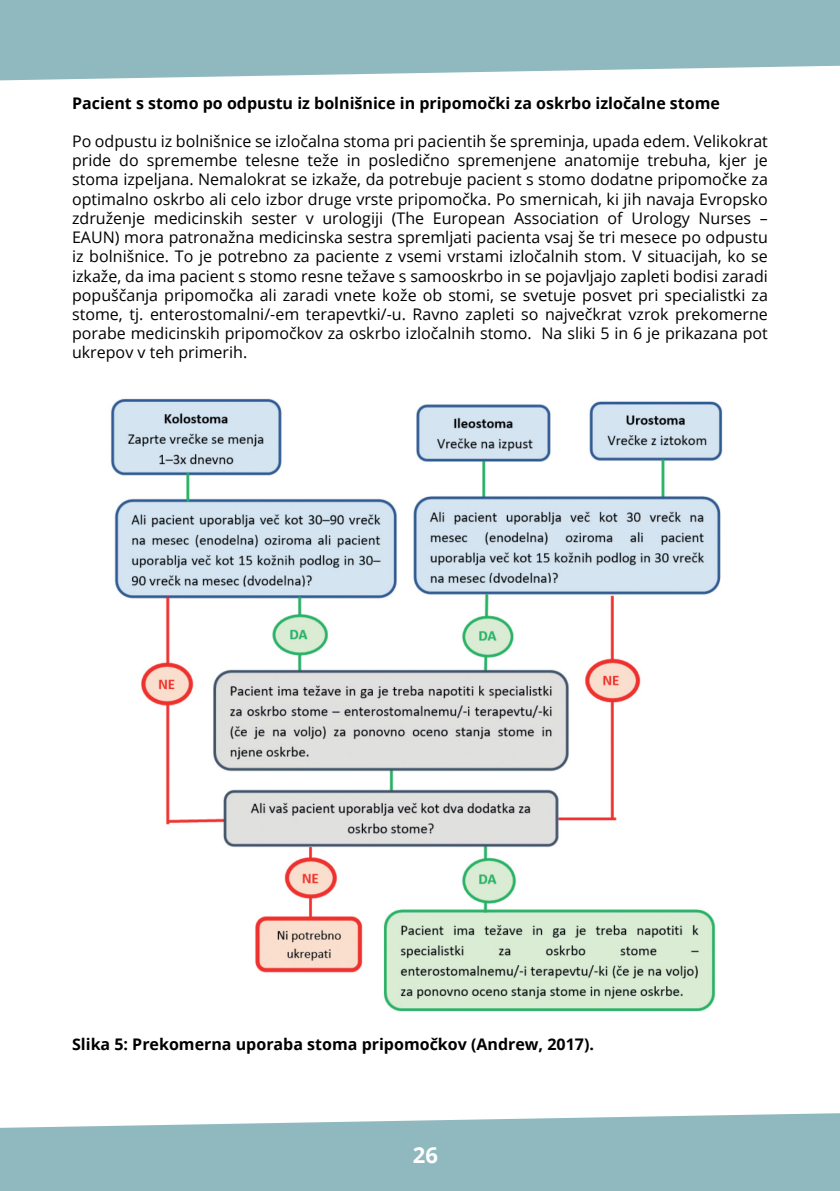
<style>
.page{position:relative;width:840px;height:1191px;background:#fff}
.page>*{position:absolute;margin:0;border:0;box-sizing:border-box;transform-origin:0 0}
.t1{font:700 22px "Open Sans";color:#fff}
.t2{font:16px/19.2px "Open Sans";color:#000;text-align:justify}
.t3{font:700 16px "Open Sans";color:#000}
</style>
<div class="page">
<svg style="left:0;top:0;width:839px;height:81px;background:#99bfc4"></svg>
<svg style="left:0;top:1113px;width:839px;height:78px;background:#99bfc4"></svg>
<img style="left:111px;top:398px;width:612px;height:614px">
<div style="left:104px;top:976px;width:136px;height:33px;background:#fff"></div>
<p class="t3" style="left:72px;top:92px;width:649px">Pacient s stomo po odpustu iz bolnišnice in pripomočki za oskrbo izločalne stome</p>
<p class="t2" style="left:72px;top:131px;width:697px">Po odpustu iz bolnišnice se izločalna stoma pri pacientih še spreminja, upada edem. Velikokrat pride do spremembe telesne teže in posledično spremenjene anatomije trebuha, kjer je stoma izpeljana. Nemalokrat se izkaže, da potrebuje pacient s stomo dodatne pripomočke za optimalno oskrbo ali celo izbor druge vrste pripomočka. Po smernicah, ki jih navaja Evropsko združenje medicinskih sester v urologiji (The European Association of Urology Nurses – EAUN) mora patronažna medicinska sestra spremljati pacienta vsaj še tri mesece po odpustu iz bolnišnice. To je potrebno za paciente z vsemi vrstami izločalnih stom. V situacijah, ko se izkaže, da ima pacient s stomo resne težave s samooskrbo in se pojavljajo zapleti bodisi zaradi popuščanja pripomočka ali zaradi vnete kože ob stomi, se svetuje posvet pri specialistki za stome, tj. enterostomalni/-em terapevtki/-u. Ravno zapleti so največkrat vzrok prekomerne porabe medicinskih pripomočkov za oskrbo izločalnih stomo. Na sliki 5 in 6 je prikazana pot ukrepov v teh primerih.</p>
<p class="t3" style="left:72px;top:1032px;width:523px">Slika 5: Prekomerna uporaba stoma pripomočkov (Andrew, 2017).</p>
<h1 class="t1" style="left:412px;top:1139px;width:27px">26</h1>
</div>
